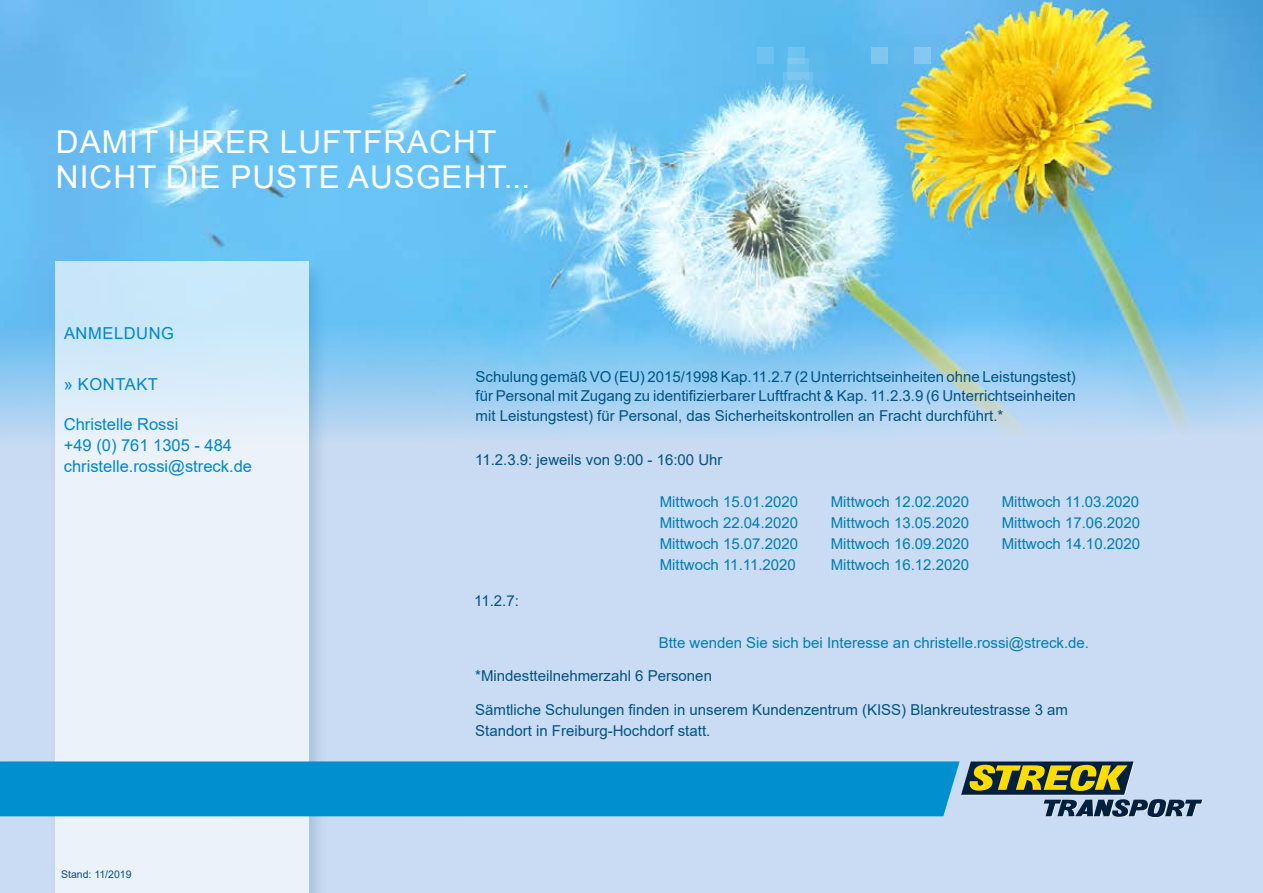
<style>
.page{position:relative;width:1263px;height:893px;background:#cadcf3}
.page>*{position:absolute;margin:0;border:0;box-sizing:border-box;transform-origin:0 0}
.t1{font:31.5px/34.5px "Arial";letter-spacing:.035em;color:#fff}
.t2{font:16.5px/21px "Arial";color:#0087cc}
.t3{font:16.5px "Arial";letter-spacing:.035em;color:#0087cc}
.t4{font:15px/19.5px "Arial";color:#005282}
.t5{font:15px "Arial";color:#007db1}
.t6{font:10.5px "Arial";color:#005282}
</style>
<div class="page">
<img style="left:0;top:0;width:1263px;height:437px">
<div style="left:48px;top:258px;width:281px;height:635px;background:#005282;opacity:.3"></div>
<div style="left:55px;top:261px;width:254px;height:632px;background:linear-gradient(to bottom,#d4ebfa,#f7f5fa)"></div>
<div style="left:769px;top:38px;width:35px;height:35px;background:#5abaed"></div>
<div style="left:757px;top:47px;width:17px;height:17px;background:#70c3f0"></div>
<div style="left:801px;top:38px;width:35px;height:35px;background:#58b8eb"></div>
<div style="left:788px;top:47px;width:17px;height:17px;background:#71c3ef"></div>
<div style="left:926px;top:38px;width:35px;height:35px;background:#fff;opacity:.2"></div>
<div style="left:914px;top:47px;width:16px;height:17px;background:#86c7f2"></div>
<div style="left:799px;top:49px;width:40px;height:40px;background:#fff;opacity:.2"></div>
<div style="left:786px;top:58px;width:22px;height:22px;background:linear-gradient(to right,#77c6f1,#7ac7ef)"></div>
<div style="left:795px;top:63px;width:48px;height:48px;background:#fff;opacity:.2"></div>
<svg style="left:783px;top:72px;width:29px;height:30px"></svg>
<div style="left:883px;top:38px;width:35px;height:35px;background:#fff;opacity:.2"></div>
<div style="left:871px;top:47px;width:16px;height:17px;background:#80c7f0"></div>
<svg style="left:961px;top:761px;width:242px;height:57px"></svg>
<div style="left:0;top:761px;width:959px;height:55px;background:#008fcf"></div>
<h1 class="t1" style="left:56px;top:125px;width:476px">DAMIT IHRER LUFTFRACHT<br>NICHT DIE PUSTE AUSGEHT...</h1>
<p class="t3" style="left:64px;top:322px;width:112px">ANMELDUNG</p>
<p class="t3" style="left:64px;top:373px;width:96px">» KONTAKT</p>
<p class="t2" style="left:64px;top:414px;width:190px">Christelle Rossi<br>+49 (0) 761 1305 - 484 christelle.rossi@streck.de</p>
<p class="t6" style="left:61px;top:867px;width:72px">Stand: 11/2019</p>
<p class="t4" style="left:476px;top:366px;width:602px;text-align:justify">Schulung gemäß VO (EU) 2015/1998 Kap.11.2.7 (2 Unterrichtseinheiten ohne Leistungstest) für Personal mit Zugang zu identifizierbarer Luftfracht &amp; Kap. 11.2.3.9 (6 Unterrichtseinheiten mit Leistungstest) für Personal, das Sicherheitskontrollen an Fracht durchführt.*</p>
<p class="t4" style="left:475px;top:450px;width:249px">11.2.3.9: jeweils von 9:00 - 16:00 Uhr</p>
<p class="t5" style="left:660px;top:491px;width:140px">Mittwoch 15.01.2020</p>
<p class="t5" style="left:831px;top:491px;width:140px">Mittwoch 12.02.2020</p>
<p class="t5" style="left:1002px;top:491px;width:139px">Mittwoch 11.03.2020</p>
<p class="t5" style="left:660px;top:512px;width:140px">Mittwoch 22.04.2020</p>
<p class="t5" style="left:831px;top:512px;width:140px">Mittwoch 13.05.2020</p>
<p class="t5" style="left:1002px;top:512px;width:140px">Mittwoch 17.06.2020</p>
<p class="t5" style="left:660px;top:533px;width:140px">Mittwoch 15.07.2020</p>
<p class="t5" style="left:831px;top:533px;width:140px">Mittwoch 16.09.2020</p>
<p class="t5" style="left:1002px;top:533px;width:140px">Mittwoch 14.10.2020</p>
<p class="t5" style="left:660px;top:554px;width:138px">Mittwoch 11.11.2020</p>
<p class="t5" style="left:831px;top:554px;width:140px">Mittwoch 16.12.2020</p>
<p class="t4" style="left:474px;top:591px;width:46px">11.2.7:</p>
<p class="t5" style="left:659px;top:633px;width:432px">Btte wenden Sie sich bei Interesse an christelle.rossi@streck.de.</p>
<p class="t4" style="left:475px;top:666px;width:238px">*Mindestteilnehmerzahl 6 Personen</p>
<p class="t4" style="left:475px;top:699px;width:594px;line-height:21px">Sämtliche Schulungen finden in unserem Kundenzentrum (KISS) Blankreutestrasse 3 am<br>Standort in Freiburg-Hochdorf statt.</p>
</div>
